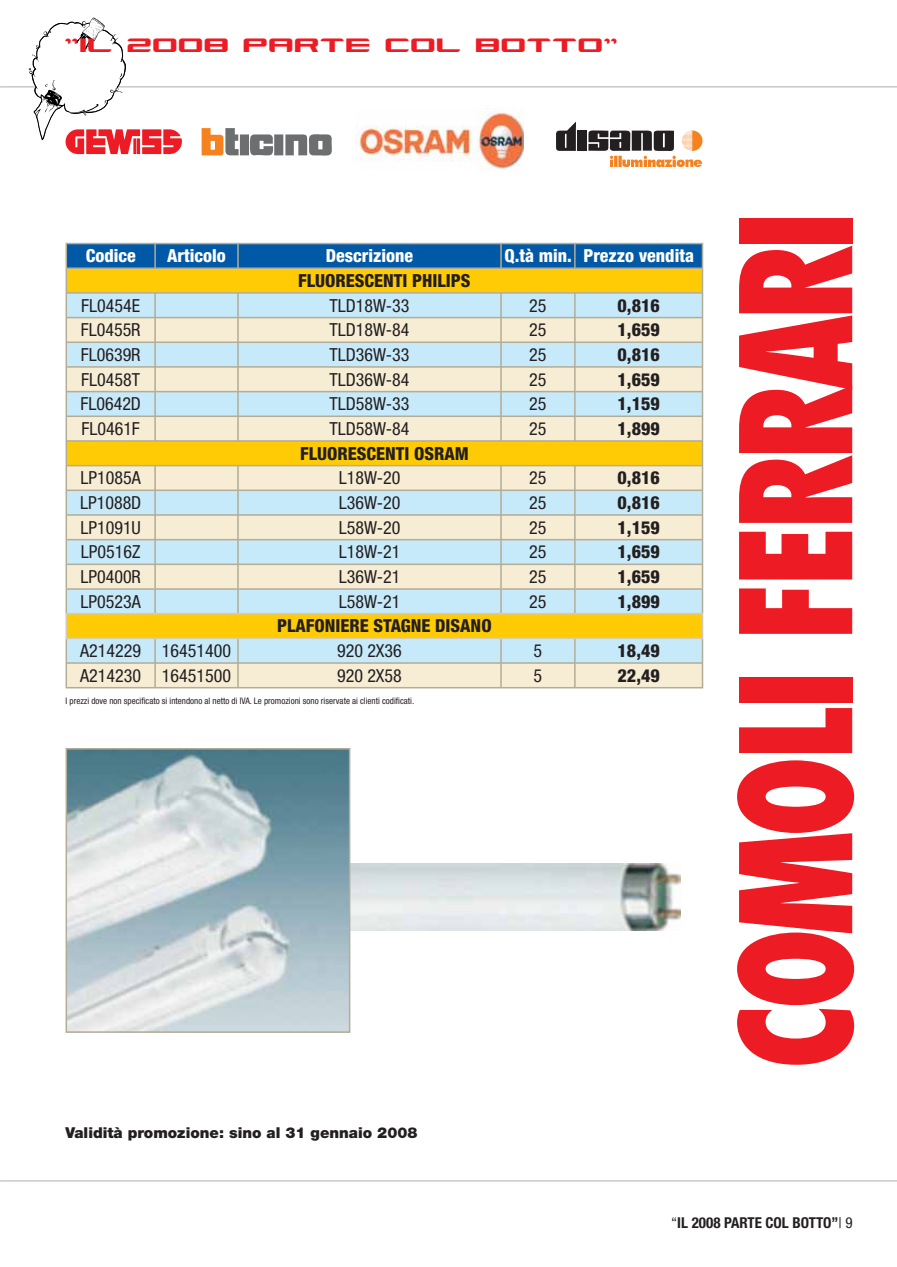
<style>
.page{position:relative;width:897px;height:1267px;background:#fff}
.page>*{position:absolute;margin:0;border:0;box-sizing:border-box;transform-origin:0 0}
.t1{font:800 condensed 150px "Futura Std";letter-spacing:-.05em;color:#ed1c24;scale:.84 1}
.t2{font:27px "Xenotron Broadstroke";color:#ed1c24}
.t3{font:condensed 18px "Helvetica Neue LT Std";color:#231f20}
.t4{font:800 condensed 18px "Helvetica Neue LT Std";color:#231f20}
.t5{font:800 condensed 18px "Helvetica Neue LT Std";color:#fff}
.t6{font:900 15px "Helvetica Neue LT Std";color:#231f20}
.t7{font:700 condensed 15px "Helvetica Neue LT Std";color:#231f20}
.t8{font:condensed 9px "Helvetica Neue LT Std";color:#231f20}
.s1{color:#fff}
.s2{font-weight:400}
</style>
<div class="page">
<hr style="left:2px;top:86px;width:894px;height:2px;background:#c6c8ca">
<hr style="left:2px;top:1180px;width:894px;height:1px;background:#c6c8ca">
<hr style="left:574px;top:243px;width:129px;height:1px;background:#b3ac96">
<hr style="left:701px;top:244px;width:2px;height:23px;background:#b3ac96">
<hr style="left:155px;top:267px;width:548px;height:2px;background:#b3ac96">
<hr style="left:701px;top:269px;width:2px;height:23px;background:#b3ac96">
<hr style="left:574px;top:292px;width:129px;height:2px;background:#b3ac96">
<hr style="left:701px;top:294px;width:2px;height:23px;background:#b3ac96">
<hr style="left:574px;top:317px;width:129px;height:1px;background:#b3ac96">
<hr style="left:701px;top:318px;width:2px;height:23px;background:#b3ac96">
<hr style="left:574px;top:341px;width:129px;height:2px;background:#b3ac96">
<hr style="left:701px;top:343px;width:2px;height:23px;background:#b3ac96">
<hr style="left:574px;top:366px;width:129px;height:1px;background:#b3ac96">
<hr style="left:701px;top:367px;width:2px;height:24px;background:#b3ac96">
<hr style="left:574px;top:391px;width:129px;height:1px;background:#b3ac96">
<hr style="left:701px;top:392px;width:2px;height:23px;background:#b3ac96">
<hr style="left:574px;top:415px;width:129px;height:2px;background:#b3ac96">
<hr style="left:701px;top:417px;width:2px;height:23px;background:#b3ac96">
<hr style="left:155px;top:440px;width:548px;height:1px;background:#b3ac96">
<hr style="left:701px;top:441px;width:2px;height:24px;background:#b3ac96">
<hr style="left:574px;top:465px;width:129px;height:1px;background:#b3ac96">
<hr style="left:701px;top:466px;width:2px;height:23px;background:#b3ac96">
<hr style="left:574px;top:489px;width:129px;height:2px;background:#b3ac96">
<hr style="left:701px;top:491px;width:2px;height:23px;background:#b3ac96">
<hr style="left:574px;top:514px;width:129px;height:1px;background:#b3ac96">
<hr style="left:701px;top:515px;width:2px;height:24px;background:#b3ac96">
<hr style="left:574px;top:539px;width:129px;height:1px;background:#b3ac96">
<hr style="left:701px;top:540px;width:2px;height:23px;background:#b3ac96">
<hr style="left:574px;top:563px;width:129px;height:2px;background:#b3ac96">
<hr style="left:701px;top:565px;width:2px;height:23px;background:#b3ac96">
<hr style="left:701px;top:639px;width:2px;height:23px;background:#b3ac96">
<hr style="left:574px;top:662px;width:129px;height:1px;background:#b3ac96">
<hr style="left:701px;top:663px;width:2px;height:24px;background:#b3ac96">
<hr style="left:66px;top:687px;width:508px;height:1px;background:#b3ac96">
<hr style="left:574px;top:687px;width:129px;height:1px;background:#b3ac96">
<hr style="left:155px;top:613px;width:548px;height:1px;background:#d3cab7">
<hr style="left:701px;top:614px;width:2px;height:23px;background:#d3cab7">
<hr style="left:574px;top:637px;width:129px;height:2px;background:#d3cab7">
<hr style="left:574px;top:588px;width:129px;height:1px;background:#b3ac96">
<svg style="left:66px;top:243px;width:636px;height:444px;background:#d5dabb"></svg>
<hr style="left:701px;top:589px;width:2px;height:24px;background:#b3ac96">
<svg style="left:202px;top:128px;width:130px;height:28px"></svg>
<svg style="left:556px;top:121px;width:20px;height:30px"></svg>
<div style="left:577px;top:131px;width:9px;height:20px;background:#231f20"></div>
<svg style="left:588px;top:130px;width:114px;height:37px"></svg>
<img style="left:355px;top:112px;width:168px;height:57px">
<img style="left:350px;top:863px;width:330px;height:67px">
<img style="left:69px;top:751px;width:278px;height:278px">
<div style="left:66px;top:748px;width:284px;height:284px;border:2px solid #b3ac96"></div>
<svg style="left:29px;top:17px;width:153px;height:137px"></svg>
<h2 class="t2" style="left:66px;top:27px;width:555px">“IL 2OO8 PARTE COL BOTTO<span class="s1">”</span></h2>
<p class="t5" style="left:86px;top:249px;width:52px">Codice</p>
<p class="t5" style="left:167px;top:249px;width:60px">Articolo</p>
<p class="t5" style="left:326px;top:249px;width:89px">Descrizione</p>
<p class="t5" style="left:504px;top:249px;width:191px">Q.tà min. Prezzo vendita</p>
<p class="t4" style="left:298px;top:274px;width:174px">FLUORESCENTI PHILIPS</p>
<p class="t3" style="left:81px;top:299px;width:60px">FL0454E</p>
<p class="t3" style="left:329px;top:299px;width:81px">TLD18W-33</p>
<p class="t3" style="left:529px;top:299px;width:19px">25</p>
<p class="t4" style="left:617px;top:299px;width:44px">0,816</p>
<p class="t3" style="left:81px;top:323px;width:61px">FL0455R</p>
<p class="t3" style="left:329px;top:323px;width:81px">TLD18W-84</p>
<p class="t3" style="left:529px;top:323px;width:19px">25</p>
<p class="t4" style="left:617px;top:323px;width:44px">1,659</p>
<p class="t3" style="left:81px;top:348px;width:61px">FL0639R</p>
<p class="t3" style="left:329px;top:348px;width:81px">TLD36W-33</p>
<p class="t3" style="left:529px;top:348px;width:19px">25</p>
<p class="t4" style="left:617px;top:348px;width:44px">0,816</p>
<p class="t3" style="left:81px;top:373px;width:60px">FL0458T</p>
<p class="t3" style="left:329px;top:373px;width:81px">TLD36W-84</p>
<p class="t3" style="left:529px;top:373px;width:19px">25</p>
<p class="t4" style="left:617px;top:373px;width:44px">1,659</p>
<p class="t3" style="left:80px;top:397px;width:62px">FL0642D</p>
<p class="t3" style="left:329px;top:397px;width:81px">TLD58W-33</p>
<p class="t3" style="left:529px;top:397px;width:19px">25</p>
<p class="t4" style="left:617px;top:397px;width:44px">1,159</p>
<p class="t3" style="left:81px;top:422px;width:60px">FL0461F</p>
<p class="t3" style="left:329px;top:422px;width:81px">TLD58W-84</p>
<p class="t3" style="left:529px;top:422px;width:19px">25</p>
<p class="t4" style="left:617px;top:422px;width:44px">1,899</p>
<p class="t4" style="left:300px;top:447px;width:170px">FLUORESCENTI OSRAM</p>
<p class="t3" style="left:81px;top:471px;width:62px">LP1085A</p>
<p class="t3" style="left:338px;top:471px;width:63px">L18W-20</p>
<p class="t3" style="left:529px;top:471px;width:19px">25</p>
<p class="t4" style="left:617px;top:471px;width:44px">0,816</p>
<p class="t3" style="left:80px;top:496px;width:63px">LP1088D</p>
<p class="t3" style="left:338px;top:496px;width:63px">L36W-20</p>
<p class="t3" style="left:529px;top:496px;width:19px">25</p>
<p class="t4" style="left:617px;top:496px;width:44px">0,816</p>
<p class="t3" style="left:80px;top:521px;width:62px">LP1091U</p>
<p class="t3" style="left:338px;top:521px;width:63px">L58W-20</p>
<p class="t3" style="left:529px;top:521px;width:19px">25</p>
<p class="t4" style="left:617px;top:521px;width:44px">1,159</p>
<p class="t3" style="left:81px;top:545px;width:61px">LP0516Z</p>
<p class="t3" style="left:338px;top:545px;width:63px">L18W-21</p>
<p class="t3" style="left:529px;top:545px;width:19px">25</p>
<p class="t4" style="left:617px;top:545px;width:44px">1,659</p>
<p class="t3" style="left:80px;top:570px;width:62px">LP0400R</p>
<p class="t3" style="left:338px;top:570px;width:63px">L36W-21</p>
<p class="t3" style="left:529px;top:570px;width:19px">25</p>
<p class="t4" style="left:617px;top:570px;width:44px">1,659</p>
<p class="t3" style="left:81px;top:595px;width:62px">LP0523A</p>
<p class="t3" style="left:338px;top:595px;width:63px">L58W-21</p>
<p class="t3" style="left:529px;top:595px;width:19px">25</p>
<p class="t4" style="left:617px;top:595px;width:44px">1,899</p>
<p class="t4" style="left:277px;top:619px;width:216px">PLAFONIERE STAGNE DISANO</p>
<p class="t3" style="left:80px;top:644px;width:152px">A214229 16451400</p>
<p class="t3" style="left:337px;top:644px;width:66px">920 2X36</p>
<p class="t3" style="left:533px;top:644px;width:10px">5</p>
<p class="t4" style="left:617px;top:644px;width:44px">18,49</p>
<p class="t3" style="left:80px;top:669px;width:152px">A214230 16451500</p>
<p class="t3" style="left:337px;top:669px;width:66px">920 2X58</p>
<p class="t3" style="left:533px;top:669px;width:10px">5</p>
<p class="t4" style="left:617px;top:669px;width:44px">22,49</p>
<p class="t8" style="left:66px;top:698px;width:350px">I prezzi dove non specificato si intendono al netto di IVA. Le promozioni sono riservate ai clienti codificati.</p>
<p class="t6" style="left:66px;top:1126px;width:353px">Validità promozione: sino al 31 gennaio 2008</p>
<h1 class="t1" style="left:712px;top:1069px;width:1024px;rotate:-90deg">COMOLI FERRARI</h1>
<p class="t7" style="left:671px;top:1217px;width:183px"><span class="s2">“</span>IL 2008 PARTE COL BOTTO”<span class="s2">| 9</span></p>
</div>
